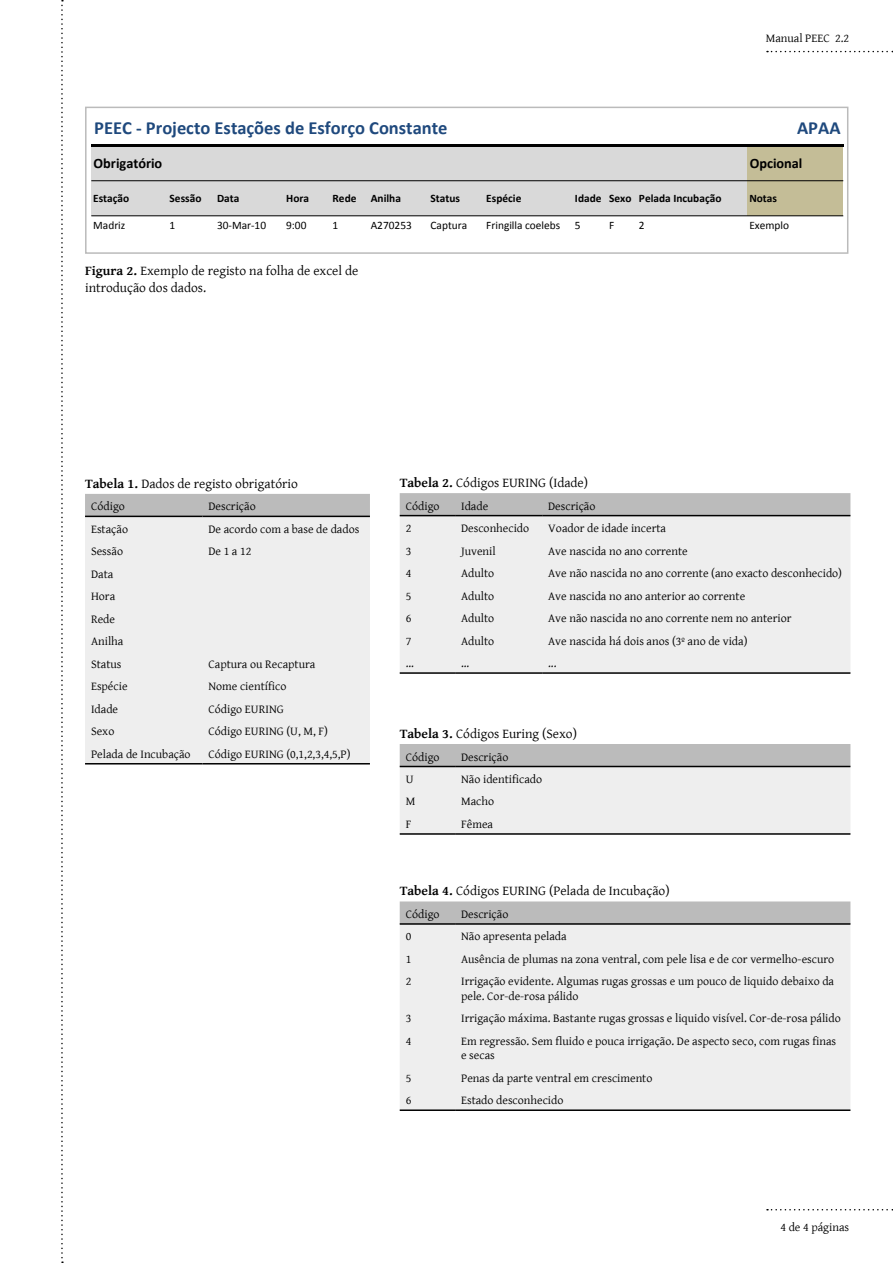
<style>
.page{position:relative;width:893px;height:1263px;background:#fff}
.page>*{position:absolute;margin:0;border:0;box-sizing:border-box;transform-origin:0 0}
.t1{font:700 18.6px "Calibri";color:#1f497d}
.t2{font:700 14.4px "Calibri";color:#000}
.t3{font:13.5px/16.2px "Gentium Basic";color:#000}
.t4{font:12px/22.5px "Gentium Basic";color:#000}
.t5{font:700 11.4px "Calibri";color:#000}
.t6{font:11.4px "Calibri";color:#000}
.s1{font-weight:700}
</style>
<div class="page">
<svg style="left:767px;top:1209px;width:126px;height:1px"></svg>
<svg style="left:61px;top:0;width:2px;height:1263px"></svg>
<svg style="left:767px;top:51px;width:126px;height:1px"></svg>
<div style="left:400px;top:493px;width:450px;height:22px;background:#bbb"></div>
<div style="left:400px;top:516px;width:450px;height:156px;background:#eee"></div>
<hr style="left:400px;top:672px;width:55px;height:2px;background:#000">
<hr style="left:455px;top:672px;width:87px;height:2px;background:#000">
<hr style="left:542px;top:672px;width:308px;height:2px;background:#000">
<hr style="left:400px;top:515px;width:55px;height:1px;background:#000">
<hr style="left:455px;top:515px;width:87px;height:1px;background:#000">
<hr style="left:542px;top:515px;width:308px;height:1px;background:#000">
<svg style="left:400px;top:744px;width:450px;height:89px;background:#e0e0e0"></svg>
<hr style="left:400px;top:833px;width:55px;height:2px;background:#000">
<hr style="left:455px;top:833px;width:395px;height:2px;background:#000">
<hr style="left:400px;top:766px;width:55px;height:1px;background:#000">
<hr style="left:455px;top:766px;width:395px;height:1px;background:#000">
<div style="left:400px;top:901px;width:450px;height:22px;background:#bbb"></div>
<div style="left:400px;top:925px;width:450px;height:184px;background:#eee"></div>
<hr style="left:400px;top:1109px;width:55px;height:2px;background:#000">
<hr style="left:455px;top:1109px;width:395px;height:2px;background:#000">
<hr style="left:400px;top:923px;width:55px;height:2px;background:#000">
<hr style="left:455px;top:923px;width:395px;height:2px;background:#000">
<div style="left:85px;top:494px;width:285px;height:22px;background:#bbb"></div>
<div style="left:85px;top:517px;width:285px;height:246px;background:#eee"></div>
<hr style="left:85px;top:763px;width:117px;height:1px;background:#000">
<hr style="left:202px;top:763px;width:168px;height:1px;background:#000">
<hr style="left:85px;top:516px;width:117px;height:1px;background:#000">
<hr style="left:202px;top:516px;width:168px;height:1px;background:#000">
<img style="left:91px;top:144px;width:753px;height:73px">
<div style="left:85px;top:107px;width:763px;height:147px;border:2px solid #bbb"></div>
<h1 class="t1" style="left:94px;top:116px;width:355px">"00A?B?"%+C5-)+?01)(2D51?95?01E+%2+?A+.1)(.)5</h1>
<p class="t4" style="left:766px;top:26px;width:85px">Manual PEEC 2.2</p>
<h1 class="t1" style="left:797px;top:116px;width:45px">!"!!</h1>
<p class="t2" style="left:94px;top:154px;width:70px">#$%&amp;'()*%&amp;+</p>
<p class="t2" style="left:750px;top:154px;width:54px">#,-&amp;+.(/</p>
<p class="t5" style="left:93px;top:191px;width:38px">01)(23+</p>
<p class="t5" style="left:170px;top:191px;width:33px">45113+</p>
<p class="t5" style="left:217px;top:191px;width:24px">6()(</p>
<p class="t5" style="left:286px;top:191px;width:24px">7+%(</p>
<p class="t5" style="left:333px;top:191px;width:25px">8595</p>
<p class="t5" style="left:371px;top:191px;width:32px">!.&amp;/:(</p>
<p class="t5" style="left:431px;top:191px;width:31px">4)();1</p>
<p class="t5" style="left:486px;top:191px;width:37px">01,&lt;-&amp;5</p>
<p class="t5" style="left:575px;top:191px;width:148px">=9(95 45&gt;+ "5/(9(?=.-;$(23+</p>
<p class="t5" style="left:749px;top:191px;width:29px">@+)(1</p>
<p class="t6" style="left:93px;top:218px;width:34px">!"#$%&amp;</p>
<p class="t6" style="left:170px;top:218px;width:7px">'</p>
<p class="t6" style="left:217px;top:218px;width:51px">()*!"$*')</p>
<p class="t6" style="left:286px;top:218px;width:22px">+,))</p>
<p class="t6" style="left:333px;top:218px;width:7px">'</p>
<p class="t6" style="left:371px;top:218px;width:43px">-./).0(</p>
<p class="t6" style="left:431px;top:218px;width:38px">1"234$"</p>
<p class="t6" style="left:486px;top:218px;width:75px">5$%67%88"9:;&lt;8&lt;=&gt;</p>
<p class="t6" style="left:575px;top:218px;width:7px">0</p>
<p class="t6" style="left:609px;top:218px;width:7px">5</p>
<p class="t6" style="left:639px;top:218px;width:7px">.</p>
<p class="t6" style="left:749px;top:218px;width:41px">?@&lt;A28;</p>
<p class="t3" style="left:85px;top:263px;width:275px"><span class="s1">Figura 2.</span> Exemplo de registo na folha de excel de introdução dos dados.</p>
<p class="t3" style="left:85px;top:475px;width:214px"><span class="s1">Tabela 1.</span> Dados de registo obrigatório</p>
<p class="t4" style="left:91px;top:495px;width:35px">Código</p>
<p class="t4" style="left:208px;top:495px;width:49px">Descrição</p>
<p class="t4" style="left:91px;top:517px;width:39px">Estação</p>
<p class="t4" style="left:208px;top:517px;width:152px">De acordo com a base de dados</p>
<p class="t4" style="left:91px;top:540px;width:34px">Sessão</p>
<p class="t4" style="left:208px;top:540px;width:44px">De 1 a 12</p>
<p class="t4" style="left:91px;top:562px;width:34px">Data<br>Hora<br>Rede<br>Anilha<br>Status</p>
<p class="t4" style="left:208px;top:652px;width:108px">Captura ou Recaptura</p>
<p class="t4" style="left:91px;top:675px;width:38px">Espécie</p>
<p class="t4" style="left:208px;top:675px;width:79px">Nome científico</p>
<p class="t4" style="left:91px;top:697px;width:29px">Idade</p>
<p class="t4" style="left:208px;top:697px;width:77px">Código EURING</p>
<p class="t4" style="left:91px;top:720px;width:25px">Sexo</p>
<p class="t4" style="left:208px;top:720px;width:121px">Código EURING (U, M, F)</p>
<p class="t4" style="left:91px;top:742px;width:101px">Pelada de Incubação</p>
<p class="t4" style="left:208px;top:742px;width:144px">Código EURING (0,1,2,3,4,5,P)</p>
<p class="t3" style="left:400px;top:474px;width:190px"><span class="s1">Tabela 2.</span> Códigos EURING (Idade)</p>
<p class="t4" style="left:406px;top:494px;width:35px">Código</p>
<p class="t4" style="left:461px;top:494px;width:29px">Idade</p>
<p class="t4" style="left:548px;top:494px;width:49px">Descrição</p>
<p class="t4" style="left:406px;top:517px;width:7px">2</p>
<p class="t4" style="left:461px;top:517px;width:70px">Desconhecido</p>
<p class="t4" style="left:548px;top:517px;width:119px">Voador de idade incerta</p>
<p class="t4" style="left:406px;top:539px;width:7px">3</p>
<p class="t4" style="left:461px;top:539px;width:36px">Juvenil</p>
<p class="t4" style="left:548px;top:539px;width:141px">Ave nascida no ano corrente</p>
<p class="t4" style="left:406px;top:562px;width:7px">4</p>
<p class="t4" style="left:461px;top:562px;width:35px">Adulto</p>
<p class="t4" style="left:548px;top:562px;width:295px">Ave não nascida no ano corrente (ano exacto desconhecido)</p>
<p class="t4" style="left:406px;top:584px;width:7px">5</p>
<p class="t4" style="left:461px;top:584px;width:35px">Adulto</p>
<p class="t4" style="left:548px;top:584px;width:199px">Ave nascida no ano anterior ao corrente</p>
<p class="t4" style="left:406px;top:607px;width:7px">6</p>
<p class="t4" style="left:461px;top:607px;width:35px">Adulto</p>
<p class="t4" style="left:548px;top:607px;width:245px">Ave não nascida no ano corrente nem no anterior</p>
<p class="t4" style="left:406px;top:629px;width:7px">7</p>
<p class="t4" style="left:461px;top:629px;width:35px">Adulto</p>
<p class="t4" style="left:548px;top:629px;width:201px">Ave nascida há dois anos (3º ano de vida)</p>
<p class="t4" style="left:406px;top:651px;width:10px">...</p>
<p class="t4" style="left:461px;top:651px;width:10px">...</p>
<p class="t4" style="left:548px;top:651px;width:10px">...</p>
<p class="t3" style="left:400px;top:725px;width:179px"><span class="s1">Tabela 3.</span> Códigos Euring (Sexo)</p>
<p class="t4" style="left:406px;top:745px;width:35px">Código</p>
<p class="t4" style="left:461px;top:745px;width:49px">Descrição</p>
<p class="t4" style="left:406px;top:767px;width:9px">U</p>
<p class="t4" style="left:461px;top:767px;width:83px">Não identificado</p>
<p class="t4" style="left:406px;top:790px;width:11px">M</p>
<p class="t4" style="left:461px;top:790px;width:35px">Macho</p>
<p class="t4" style="left:406px;top:812px;width:7px">F</p>
<p class="t4" style="left:461px;top:812px;width:33px">Fêmea</p>
<p class="t3" style="left:400px;top:883px;width:271px"><span class="s1">Tabela 4.</span> Códigos EURING (Pelada de Incubação)</p>
<p class="t4" style="left:406px;top:902px;width:35px">Código</p>
<p class="t4" style="left:461px;top:902px;width:49px">Descrição</p>
<p class="t4" style="left:406px;top:925px;width:7px">0</p>
<p class="t4" style="left:461px;top:925px;width:107px">Não apresenta pelada</p>
<p class="t4" style="left:406px;top:947px;width:7px">1</p>
<p class="t4" style="left:461px;top:947px;width:375px">Ausência de plumas na zona ventral, com pele lisa e de cor vermelho-escuro</p>
<p class="t4" style="left:406px;top:970px;width:7px">2</p>
<p class="t4" style="left:461px;top:974px;width:374px;line-height:14.4px">Irrigação evidente. Algumas rugas grossas e um pouco de liquido debaixo da pele. Cor-de-rosa pálido</p>
<p class="t4" style="left:406px;top:1007px;width:7px">3</p>
<p class="t4" style="left:461px;top:1007px;width:381px">Irrigação máxima. Bastante rugas grossas e liquido visível. Cor-de-rosa pálido</p>
<p class="t4" style="left:406px;top:1029px;width:7px">4</p>
<p class="t4" style="left:461px;top:1033px;width:377px;line-height:14.4px">Em regressão. Sem fluido e pouca irrigação. De aspecto seco, com rugas finas e secas</p>
<p class="t4" style="left:406px;top:1066px;width:7px">5</p>
<p class="t4" style="left:461px;top:1066px;width:193px">Penas da parte ventral em crescimento</p>
<p class="t4" style="left:406px;top:1089px;width:7px">6</p>
<p class="t4" style="left:461px;top:1089px;width:104px">Estado desconhecido</p>
<p class="t4" style="left:780px;top:1215px;width:70px">4 de 4 páginas</p>
</div>
